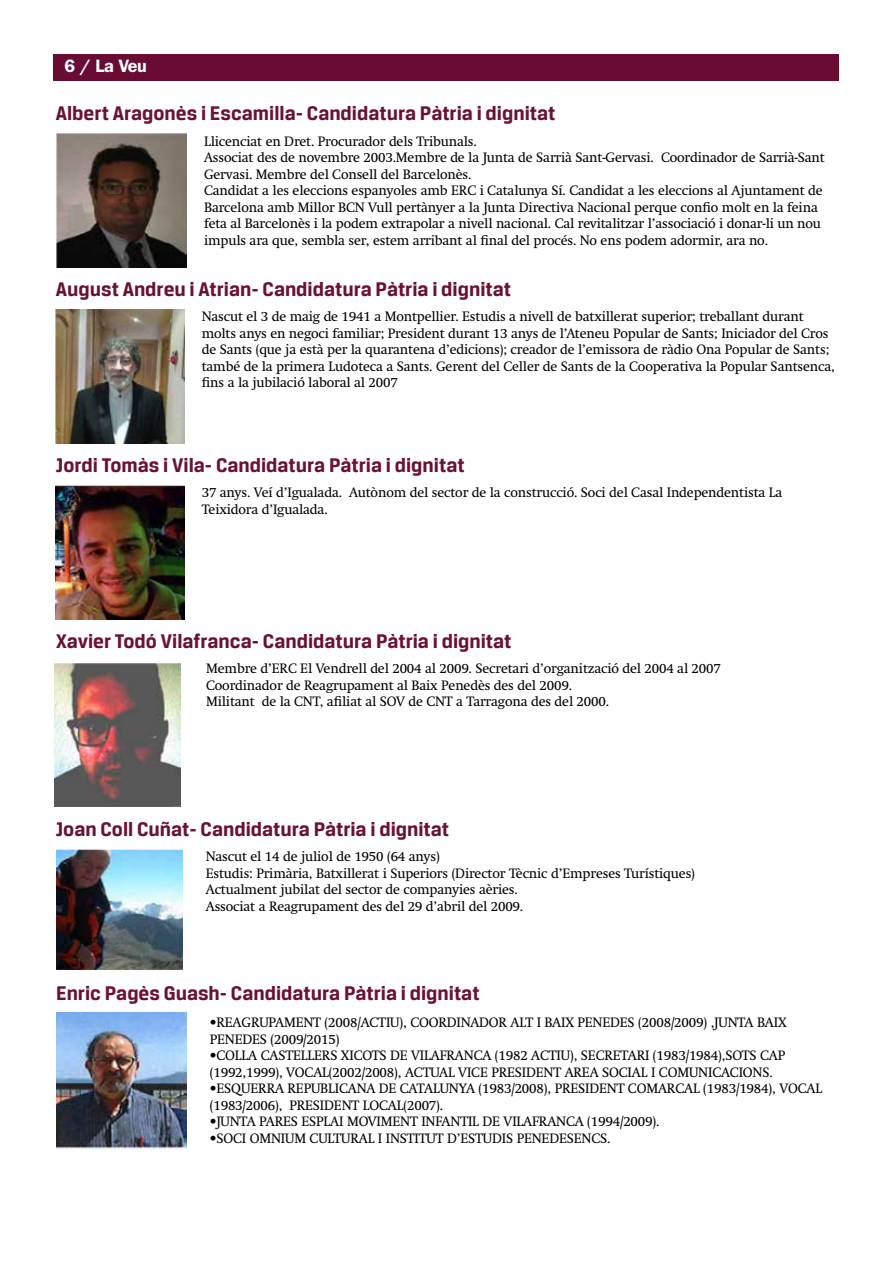
<style>
.page{position:relative;width:893px;height:1263px;background:#fff}
.page>*{position:absolute;margin:0;border:0;box-sizing:border-box;transform-origin:0 0}
.t1{font:700 21px "Breuer Text";color:#6a1135}
.t2{font:600 18px "ITC Franklin Gothic Std";color:#fbffff}
.t3{font:13.5px/16.5px "Swift";letter-spacing:-.01em;color:#000}
</style>
<div class="page">
<img style="left:56px;top:134px;width:130px;height:134px">
<img style="left:56px;top:310px;width:128px;height:133px">
<img style="left:56px;top:485px;width:128px;height:134px">
<img style="left:55px;top:663px;width:125px;height:143px">
<img style="left:56px;top:849px;width:127px;height:120px">
<img style="left:56px;top:1013px;width:130px;height:137px">
<div style="left:54px;top:54px;width:785px;height:27px;background:#690b33"></div>
<h2 class="t2" style="left:64px;top:56px;width:84px">6 / La Veu</h2>
<h1 class="t1" style="left:56px;top:102px;width:501px">Albert Aragonès i Escamilla- Candidatura Pàtria i dignitat</h1>
<p class="t3" style="left:204px;top:133px;width:622px">Llicenciat en Dret. Procurador dels Tribunals.<br>Associat des de novembre 2003.Membre de la Junta de Sarrià Sant-Gervasi. Coordinador de Sarrià-Sant Gervasi. Membre del Consell del Barcelonès.<br>Candidat a les eleccions espanyoles amb ERC i Catalunya Sí. Candidat a les eleccions al Ajuntament de Barcelona amb Millor BCN Vull pertànyer a la Junta Directiva Nacional perque confio molt en la feina feta al Barcelonès i la podem extrapolar a nivell nacional. Cal revitalitzar l’associació i donar-li un nou impuls ara que, sembla ser, estem arribant al final del procés. No ens podem adormir, ara no.</p>
<h1 class="t1" style="left:56px;top:278px;width:457px">August Andreu i Atrian- Candidatura Pàtria i dignitat</h1>
<p class="t3" style="left:202px;top:309px;width:635px">Nascut el 3 de maig de 1941 a Montpellier. Estudis a nivell de batxillerat superior; treballant durant molts anys en negoci familiar; President durant 13 anys de l’Ateneu Popular de Sants; Iniciador del Cros de Sants (que ja està per la quarantena d’edicions); creador de l’emissora de ràdio Ona Popular de Sants; també de la primera Ludoteca a Sants. Gerent del Celler de Sants de la Cooperativa la Popular Santsenca, fins a la jubilació laboral al 2007</p>
<h1 class="t1" style="left:56px;top:454px;width:410px">Jordi Tomàs i Vila- Candidatura Pàtria i dignitat</h1>
<p class="t3" style="left:202px;top:485px;width:582px">37 anys. Veí d’Igualada. Autònom del sector de la construcció. Soci del Casal Independentista La<br>Teixidora d’Igualada.</p>
<h1 class="t1" style="left:56px;top:630px;width:457px">Xavier Todó Vilafranca- Candidatura Pàtria i dignitat</h1>
<p class="t3" style="left:206px;top:660px;width:516px">Membre d’ERC El Vendrell del 2004 al 2009. Secretari d’organització del 2004 al 2007<br>Coordinador de Reagrupament al Baix Penedès des del 2009.<br>Militant de la CNT, afiliat al SOV de CNT a Tarragona des del 2000.</p>
<h1 class="t1" style="left:56px;top:817px;width:395px">Joan Coll Cuñat- Candidatura Pàtria i dignitat</h1>
<p class="t3" style="left:206px;top:848px;width:491px">Nascut el 14 de juliol de 1950 (64 anys)<br>Estudis: Primària, Batxillerat i Superiors (Director Tècnic d’Empreses Turístiques)<br>Actualment jubilat del sector de companyies aèries.<br>Associat a Reagrupament des del 29 d’abril del 2009.</p>
<h1 class="t1" style="left:56px;top:981px;width:425px">Enric Pagès Guash- Candidatura Pàtria i dignitat</h1>
<p class="t3" style="left:210px;top:1014px;width:578px">•REAGRUPAMENT (2008/ACTIU), COORDINADOR ALT I BAIX PENEDES (2008/2009) ,JUNTA BAIX<br>PENEDES (2009/2015)</p>
<p class="t3" style="left:210px;top:1047px;width:577px">•COLLA CASTELLERS XICOTS DE VILAFRANCA (1982 ACTIU), SECRETARI (1983/1984),SOTS CAP (1992,1999), VOCAL(2002/2008), ACTUAL VICE PRESIDENT AREA SOCIAL I COMUNICACIONS.</p>
<p class="t3" style="left:210px;top:1080px;width:614px">•ESQUERRA REPUBLICANA DE CATALUNYA (1983/2008), PRESIDENT COMARCAL (1983/1984), VOCAL (1983/2006), PRESIDENT LOCAL(2007).</p>
<p class="t3" style="left:210px;top:1113px;width:451px">•JUNTA PARES ESPLAI MOVIMENT INFANTIL DE VILAFRANCA (1994/2009).</p>
<p class="t3" style="left:210px;top:1130px;width:402px">•SOCI OMNIUM CULTURAL I INSTITUT D’ESTUDIS PENEDESENCS.</p>
</div>
